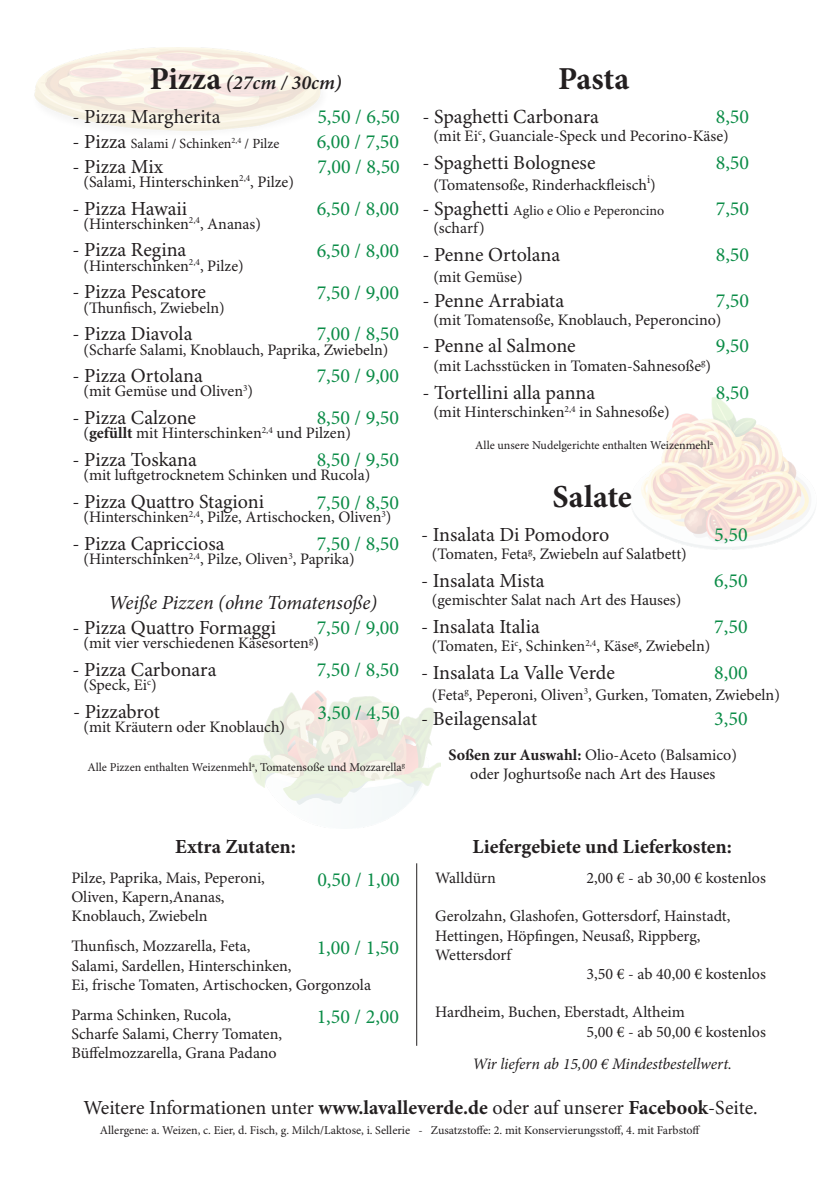
<style>
.page{position:relative;width:840px;height:1191px;background:#fff}
.page>*{position:absolute;margin:0;border:0;box-sizing:border-box;transform-origin:0 0}
.t1{font:700 32px "Minion Pro";color:#231f20}
.t2{font:20px "Minion Pro";color:#231f20}
.t3{font:20px "Minion Pro";color:#0b8c47}
.t4{font:700 20px "Minion Pro";letter-spacing:-.005em;color:#231f20}
.t5{font:italic 20px "Minion Pro";letter-spacing:-.005em;color:#231f20}
.t6{font:italic 600 20px "Minion Pro";color:#231f20}
.t7{font:16px "Minion Pro";color:#231f20}
.t8{font:italic 16px "Minion Pro";letter-spacing:-.01em;color:#231f20}
.t9{font:14px "Minion Pro";color:#231f20}
.t10{font:12px "Minion Pro";color:#231f20}
.s1{font-weight:700;font-style:normal;font-size:32px}
.s2{font-size:20px}
.s3{font-weight:700}
</style>
<div class="page">
<img style="left:632px;top:397px;width:183px;height:153px">
<img style="left:248px;top:690px;width:192px;height:130px">
<img style="left:34px;top:47px;width:287px;height:84px">
<hr style="left:416px;top:863px;width:1px;height:182px;background:#231f20">
<p class="t6" style="left:150px;top:69px;width:193px"><span class="s1">Pizza</span> (27cm / 30cm)</p>
<p class="t2" style="left:72px;top:104px;width:149px">- Pizza Margherita</p>
<p class="t9" style="left:72px;top:135px;width:208px"><span class="s2">- Pizza</span> Salami / Schinken<sup>2,4</sup> / Pilze</p>
<p class="t7" style="left:83px;top:172px;width:212px">(Salami, Hinterschinken<sup>2,4</sup>, Pilze)</p>
<p class="t3" style="left:317px;top:104px;width:84px">5,50 / 6,50</p>
<p class="t3" style="left:316px;top:129px;width:84px">6,00 / 7,50</p>
<p class="t3" style="left:317px;top:154px;width:84px">7,00 / 8,50</p>
<p class="t3" style="left:316px;top:196px;width:84px">6,50 / 8,00</p>
<p class="t3" style="left:316px;top:238px;width:84px">6,50 / 8,00</p>
<p class="t3" style="left:316px;top:280px;width:84px">7,50 / 9,00</p>
<p class="t3" style="left:316px;top:322px;width:84px">7,00 / 8,50</p>
<p class="t3" style="left:316px;top:364px;width:84px">7,50 / 9,00</p>
<p class="t3" style="left:316px;top:406px;width:84px">8,50 / 9,50</p>
<p class="t3" style="left:316px;top:448px;width:84px">8,50 / 9,50</p>
<p class="t3" style="left:316px;top:491px;width:84px">7,50 / 8,50</p>
<p class="t3" style="left:316px;top:532px;width:84px">7,50 / 8,50</p>
<p class="t2" style="left:72px;top:154px;width:92px">- Pizza Mix</p>
<p class="t2" style="left:72px;top:196px;width:116px">- Pizza Hawaii</p>
<p class="t7" style="left:83px;top:214px;width:179px">(Hinterschinken<sup>2,4</sup>, Ananas)</p>
<p class="t2" style="left:72px;top:238px;width:115px">- Pizza Regina</p>
<p class="t7" style="left:83px;top:298px;width:143px">(Thunfisch, Zwiebeln)</p>
<p class="t7" style="left:83px;top:256px;width:162px">(Hinterschinken<sup>2,4</sup>, Pilze)</p>
<p class="t2" style="left:72px;top:280px;width:135px">- Pizza Pescatore</p>
<p class="t2" style="left:72px;top:322px;width:121px">- Pizza Diavola</p>
<p class="t7" style="left:83px;top:340px;width:306px">(Scharfe Salami, Knoblauch, Paprika, Zwiebeln)</p>
<p class="t2" style="left:72px;top:364px;width:132px">- Pizza Ortolana</p>
<p class="t7" style="left:83px;top:382px;width:171px">(mit Gemüse und Oliven<sup>3</sup>)</p>
<p class="t2" style="left:72px;top:406px;width:125px">- Pizza Calzone</p>
<p class="t7" style="left:83px;top:424px;width:269px">(<span class="s3">gefüllt</span> mit Hinterschinken<sup>2,4</sup> und Pilzen)</p>
<p class="t2" style="left:72px;top:448px;width:126px">- Pizza Toskana</p>
<p class="t7" style="left:83px;top:466px;width:288px">(mit luftgetrocknetem Schinken und Rucola)</p>
<p class="t2" style="left:72px;top:490px;width:193px">- Pizza Quattro Stagioni</p>
<p class="t7" style="left:83px;top:549px;width:272px">(Hinterschinken<sup>2,4</sup>, Pilze, Oliven<sup>3</sup>, Paprika)</p>
<p class="t7" style="left:83px;top:507px;width:309px">(Hinterschinken<sup>2,4</sup>, Pilze, Artischocken, Oliven<sup>3</sup>)</p>
<p class="t2" style="left:72px;top:532px;width:153px">- Pizza Capricciosa</p>
<p class="t5" style="left:108px;top:589px;width:270px">Weiße Pizzen (ohne Tomatensoße)</p>
<p class="t7" style="left:83px;top:633px;width:237px">(mit vier verschiedenen Käsesorten<sup>g</sup>)</p>
<p class="t2" style="left:72px;top:615px;width:205px">- Pizza Quattro Formaggi</p>
<p class="t7" style="left:83px;top:675px;width:75px">(Speck, Ei<sup>c</sup>)</p>
<p class="t3" style="left:316px;top:615px;width:84px">7,50 / 9,00</p>
<p class="t3" style="left:316px;top:657px;width:84px">7,50 / 8,50</p>
<p class="t2" style="left:72px;top:657px;width:145px">- Pizza Carbonara</p>
<p class="t2" style="left:73px;top:699px;width:88px">- Pizzabrot</p>
<p class="t7" style="left:83px;top:717px;width:203px">(mit Kräutern oder Knoblauch)</p>
<p class="t3" style="left:317px;top:700px;width:84px">3,50 / 4,50</p>
<p class="t10" style="left:87px;top:760px;width:319px">Alle Pizzen enthalten Weizenmehl<sup>a</sup>, Tomatensoße und Mozzarella<sup>g</sup></p>
<p class="t1" style="left:557px;top:56px;width:73px">Pasta</p>
<p class="t7" style="left:433px;top:126px;width:297px">(mit Ei<sup>c</sup>, Guanciale-Speck und Pecorino-Käse)</p>
<p class="t2" style="left:422px;top:104px;width:178px">- Spaghetti Carbonara</p>
<p class="t3" style="left:715px;top:104px;width:35px">8,50</p>
<p class="t2" style="left:422px;top:150px;width:174px">- Spaghetti Bolognese</p>
<p class="t7" style="left:433px;top:175px;width:224px">(Tomatensoße, Rinderhackfleisch<sup>i</sup>)</p>
<p class="t9" style="left:422px;top:202px;width:243px"><span class="s2">- Spaghetti</span> Aglio e Olio e Peperoncino</p>
<p class="t7" style="left:433px;top:218px;width:53px">(scharf)</p>
<p class="t2" style="left:422px;top:242px;width:139px">- Penne Ortolana</p>
<p class="t7" style="left:433px;top:267px;width:91px">(mit Gemüse)</p>
<p class="t3" style="left:715px;top:150px;width:35px">8,50</p>
<p class="t3" style="left:715px;top:196px;width:35px">7,50</p>
<p class="t3" style="left:715px;top:242px;width:35px">8,50</p>
<p class="t2" style="left:422px;top:288px;width:143px">- Penne Arrabiata</p>
<p class="t3" style="left:715px;top:288px;width:35px">7,50</p>
<p class="t3" style="left:715px;top:334px;width:35px">9,50</p>
<p class="t3" style="left:715px;top:381px;width:35px">8,50</p>
<p class="t7" style="left:433px;top:310px;width:289px">(mit Tomatensoße, Knoblauch, Peperoncino)</p>
<p class="t2" style="left:422px;top:334px;width:155px">- Penne al Salmone</p>
<p class="t7" style="left:433px;top:356px;width:279px">(mit Lachsstücken in Tomaten-Sahnesoße<sup>g</sup>)</p>
<p class="t2" style="left:422px;top:381px;width:174px">- Tortellini alla panna</p>
<p class="t10" style="left:475px;top:438px;width:239px">Alle unsere Nudelgerichte enthalten Weizenmehl<sup>a</sup></p>
<p class="t7" style="left:433px;top:403px;width:238px">(mit Hinterschinken<sup>2,4</sup> in Sahnesoße)</p>
<p class="t1" style="left:552px;top:474px;width:81px">Salate</p>
<p class="t7" style="left:431px;top:544px;width:256px">(Tomaten, Feta<sup>g</sup>, Zwiebeln auf Salatbett)</p>
<p class="t2" style="left:421px;top:522px;width:190px">- Insalata Di Pomodoro</p>
<p class="t2" style="left:421px;top:568px;width:125px">- Insalata Mista</p>
<p class="t7" style="left:431px;top:590px;width:251px">(gemischter Salat nach Art des Hauses)</p>
<p class="t2" style="left:421px;top:614px;width:120px">- Insalata Italia</p>
<p class="t3" style="left:714px;top:522px;width:35px">5,50</p>
<p class="t3" style="left:714px;top:568px;width:35px">6,50</p>
<p class="t3" style="left:714px;top:614px;width:35px">7,50</p>
<p class="t7" style="left:431px;top:636px;width:280px">(Tomaten, Ei<sup>c</sup>, Schinken<sup>2,4</sup>, Käse<sup>g</sup>, Zwiebeln)</p>
<p class="t2" style="left:421px;top:660px;width:195px">- Insalata La Valle Verde</p>
<p class="t3" style="left:714px;top:660px;width:35px">8,00</p>
<p class="t7" style="left:431px;top:685px;width:349px">(Feta<sup>g</sup>, Peperoni, Oliven<sup>3</sup>, Gurken, Tomaten, Zwiebeln)</p>
<p class="t2" style="left:421px;top:706px;width:117px">- Beilagensalat</p>
<p class="t3" style="left:714px;top:706px;width:35px">3,50</p>
<p class="t7" style="left:448px;top:745px;width:290px"><span class="s3">Soßen zur Auswahl:</span> Olio-Aceto (Balsamico)</p>
<p class="t7" style="left:470px;top:764px;width:247px">oder Joghurtsoße nach Art des Hauses</p>
<p class="t4" style="left:472px;top:832px;width:261px">Liefergebiete und Lieferkosten:</p>
<p class="t7" style="left:586px;top:868px;width:181px">2,00 € - ab 30,00 € kostenlos</p>
<p class="t4" style="left:175px;top:832px;width:122px">Extra Zutaten:</p>
<p class="t7" style="left:71px;top:868px;width:195px">Pilze, Paprika, Mais, Peperoni,</p>
<p class="t7" style="left:71px;top:887px;width:155px">Oliven, Kapern,Ananas,</p>
<p class="t7" style="left:71px;top:906px;width:138px">Knoblauch, Zwiebeln</p>
<p class="t3" style="left:317px;top:867px;width:84px">0,50 / 1,00</p>
<p class="t7" style="left:435px;top:868px;width:62px">Walldürn</p>
<p class="t7" style="left:435px;top:906px;width:296px">Gerolzahn, Glashofen, Gottersdorf, Hainstadt,</p>
<p class="t7" style="left:435px;top:926px;width:267px">Hettingen, Höpfingen, Neusaß, Rippberg,</p>
<p class="t7" style="left:435px;top:945px;width:78px">Wettersdorf</p>
<p class="t7" style="left:586px;top:964px;width:181px">3,50 € - ab 40,00 € kostenlos</p>
<p class="t7" style="left:435px;top:1002px;width:251px">Hardheim, Buchen, Eberstadt, Altheim</p>
<p class="t7" style="left:586px;top:1022px;width:181px">5,00 € - ab 50,00 € kostenlos</p>
<p class="t7" style="left:71px;top:936px;width:180px">Thunfisch, Mozzarella, Feta,</p>
<p class="t7" style="left:71px;top:955px;width:221px">Salami, Sardellen, Hinterschinken,</p>
<p class="t7" style="left:71px;top:975px;width:301px">Ei, frische Tomaten, Artischocken, Gorgonzola</p>
<p class="t3" style="left:316px;top:936px;width:84px">1,00 / 1,50</p>
<p class="t7" style="left:71px;top:1005px;width:161px">Parma Schinken, Rucola,</p>
<p class="t7" style="left:71px;top:1024px;width:212px">Scharfe Salami, Cherry Tomaten,</p>
<p class="t7" style="left:71px;top:1043px;width:207px">Büffelmozzarella, Grana Padano</p>
<p class="t3" style="left:316px;top:1004px;width:84px">1,50 / 2,00</p>
<p class="t8" style="left:472px;top:1052px;width:261px">Wir liefern ab 15,00 € Mindestbestellwert.</p>
<p class="t2" style="left:83px;top:1095px;width:675px">Weitere Informationen unter <span class="s3">www.lavalleverde.de</span> oder auf unserer <span class="s3">Facebook</span>-Seite.</p>
<p class="t10" style="left:100px;top:1122px;width:601px">Allergene: a. Weizen, c. Eier, d. Fisch, g. Milch/Laktose, i. Sellerie - Zusatzstoffe: 2. mit Konservierungsstoff, 4. mit Farbstoff</p>
</div>
